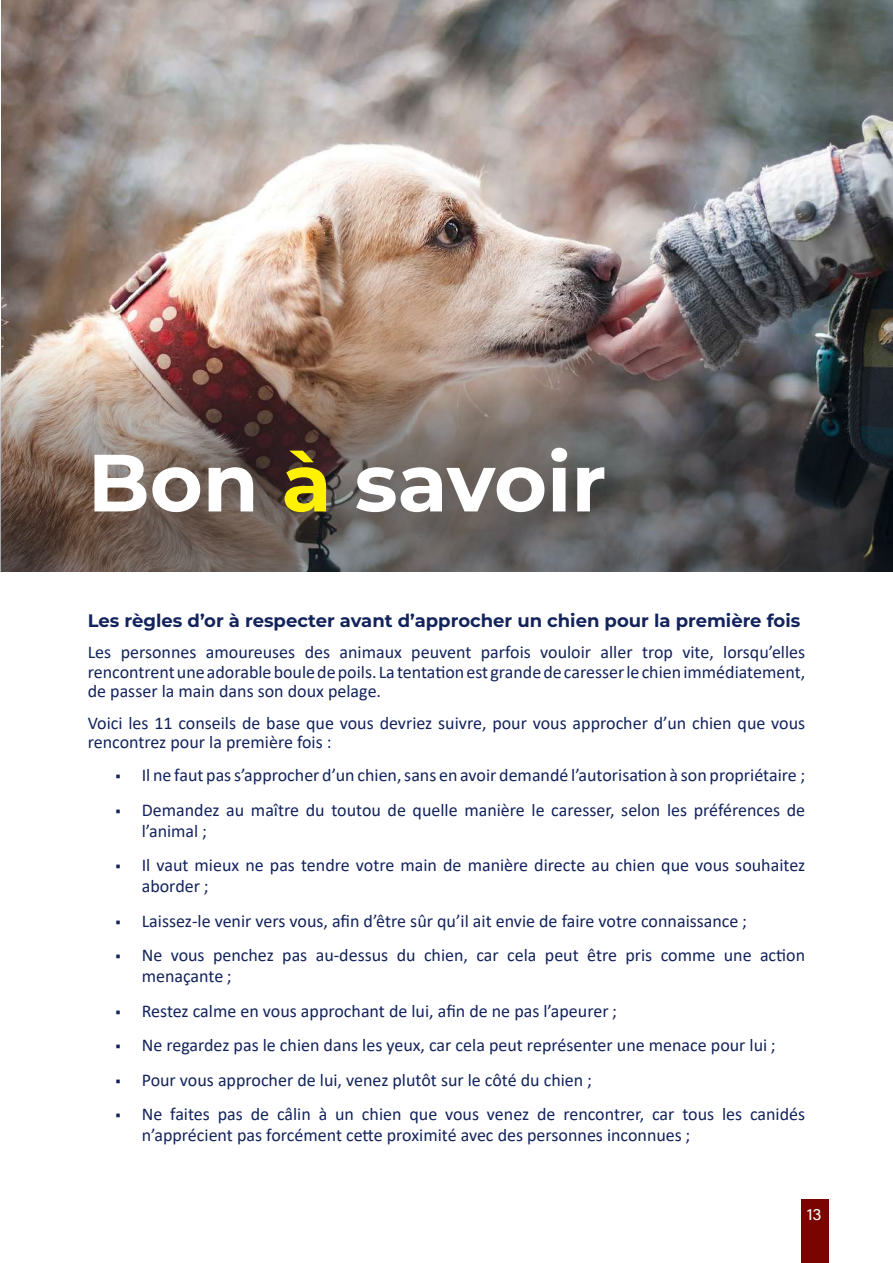
<style>
.page{position:relative;width:893px;height:1263px;background:#fff}
.page>*{position:absolute;margin:0;border:0;box-sizing:border-box;transform-origin:0 0}
.t1{font:100 81px "Montserrat";color:#fff}
.t2{font:18px/21px "Calibri";color:#13235c}
.t3{font:100 18px "Montserrat";color:#13235c}
.t4{font:16.5px "Acumin Pro";color:#fff}
.s1{color:#fff101}
.s2{font-family:"Acumin Pro"}
</style>
<div class="page">
<div style="left:801px;top:1199px;width:27px;height:64px;background:#790400"></div>
<img style="left:1px;top:0;width:892px;height:335px">
<img style="left:0;top:335px;width:893px;height:236px">
<h1 class="t1" style="left:88px;top:429px;width:520px">Bon <span class="s1">à</span> savoir</h1>
<p class="t3" style="left:88px;top:609px;width:714px">Les règles d’or à respecter avant d’approcher un chien pour la première fois</p>
<p class="t2" style="left:88px;top:642px;width:719px;line-height:19.4px;text-align:justify">Les personnes amoureuses des animaux peuvent parfois vouloir aller trop vite, lorsqu’elles rencontrent une adorable boule de poils. La tentation est grande de caresser le chien immédiatement, de passer la main dans son doux pelage.</p>
<p class="t2" style="left:88px;top:712px;width:719px;line-height:19.5px">Voici les 11 conseils de base que vous devriez suivre, pour vous approcher d’un chien que vous rencontrez pour la première fois :</p>
<p class="t2" style="left:115px;top:764px;width:692px"><span class="s2">•</span> Il ne faut pas s’approcher d’un chien, sans en avoir demandé l’autorisation à son propriétaire ;</p>
<p class="t2" style="left:142px;top:799px;width:665px;text-indent:-27px"><span class="s2">•</span> Demandez au maître du toutou de quelle manière le caresser, selon les préférences de l’animal ;</p>
<p class="t2" style="left:142px;top:854px;width:665px;text-indent:-27px"><span class="s2">•</span> Il vaut mieux ne pas tendre votre main de manière directe au chien que vous souhaitez aborder ;</p>
<p class="t2" style="left:115px;top:910px;width:634px"><span class="s2">•</span> Laissez-le venir vers vous, afin d’être sûr qu’il ait envie de faire votre connaissance ;</p>
<p class="t2" style="left:142px;top:944px;width:665px;text-indent:-27px"><span class="s2">•</span> Ne vous penchez pas au-dessus du chien, car cela peut être pris comme une action menaçante ;</p>
<p class="t2" style="left:115px;top:1000px;width:504px"><span class="s2">•</span> Restez calme en vous approchant de lui, afin de ne pas l’apeurer ;</p>
<p class="t2" style="left:115px;top:1034px;width:662px"><span class="s2">•</span> Ne regardez pas le chien dans les yeux, car cela peut représenter une menace pour lui ;</p>
<p class="t2" style="left:115px;top:1069px;width:479px"><span class="s2">•</span> Pour vous approcher de lui, venez plutôt sur le côté du chien ;</p>
<p class="t2" style="left:142px;top:1103px;width:665px;text-indent:-27px"><span class="s2">•</span> Ne faites pas de câlin à un chien que vous venez de rencontrer, car tous les canidés n’apprécient pas forcément cette proximité avec des personnes inconnues ;</p>
<p class="t4" style="left:807px;top:1203px;width:16px">13</p>
</div>
